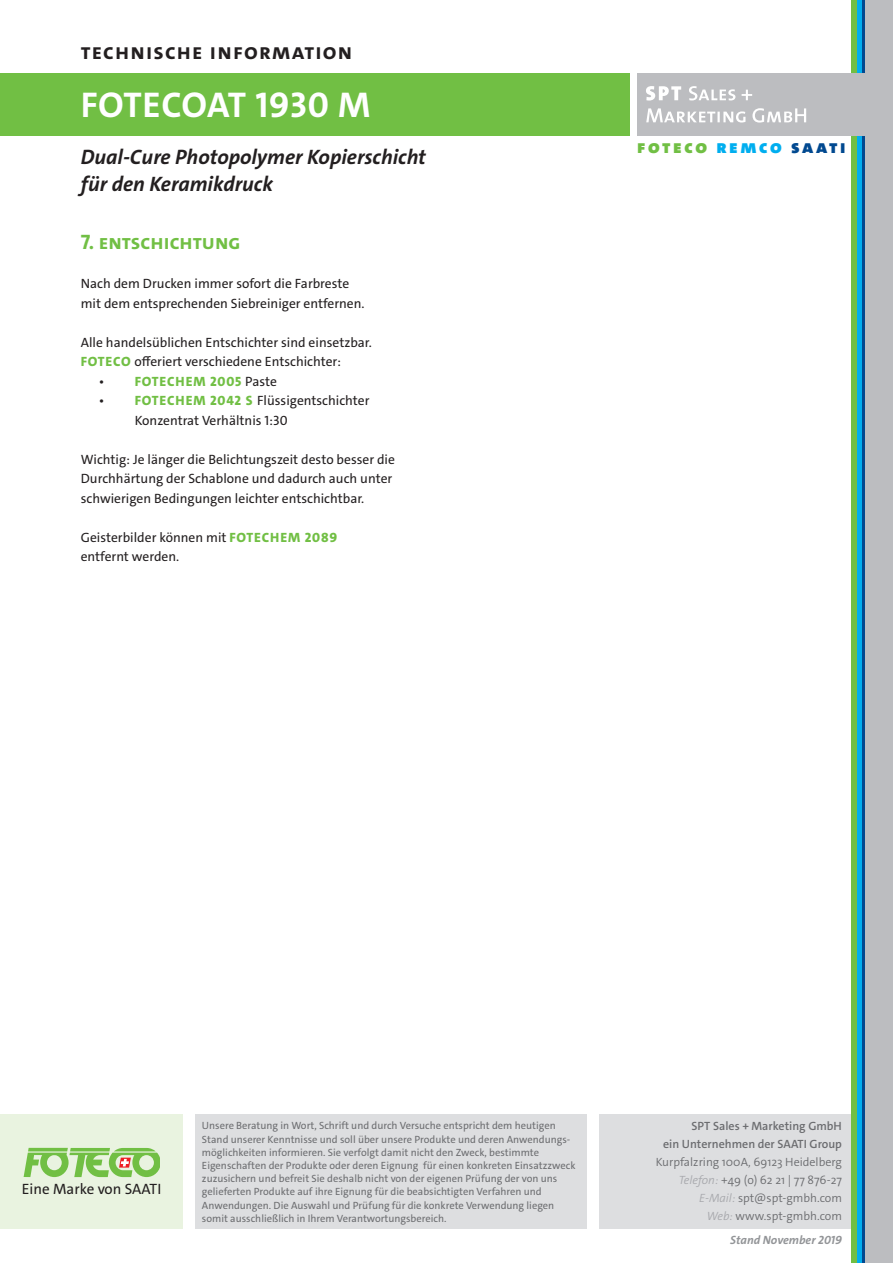
<style>
.page{position:relative;width:893px;height:1263px;background:#fff}
.page>*{position:absolute;margin:0;border:0;box-sizing:border-box;transform-origin:0 0}
.t1{font:700 36px "The Sans C4 s";letter-spacing:.01em;color:#fff}
.t2{font:700 22.5px "The Sans C4 s";letter-spacing:.05em;color:#231f20}
.t3{font:italic 700 21px/26.2px "The Sans C4 s";color:#231f20}
.t4{font:700 21px "The Sans C4 s";color:#71bf44}
.t5{font:900 18.75px "The Sans C4 s";letter-spacing:.14em;color:#71bf44}
.t6{font:15px "The Sans C4 s";color:#231f20}
.t7{font:13.5px/19.5px "The Sans C4 s";color:#231f20}
.t8{font:800 13.5px "The Sans C4 s";letter-spacing:.06em;color:#71bf44}
.t9{font:300 12px/18px "The Sans C4 s";color:#6c6d70;text-align:right}
.t10{font:600 12px/18px "The Sans C4 s";color:#6c6d70;text-align:right}
.t11{font:italic 700 12px "The Sans C4 s";color:#939598}
.t12{font:10.5px/13.2px "The Sans C4 s";color:#6c6d70}
.s1{font-weight:800;color:#71bf44}
.s2{font-weight:400;color:#231f20}
.s3{color:#00aeef}
.s4{color:#014990}
.s5{font-style:italic;color:#a8a9ad}
</style>
<div class="page">
<div style="left:195px;top:1114px;width:392px;height:115px;background:#dddee0"></div>
<div style="left:600px;top:1114px;width:259px;height:115px;background:#dddee0"></div>
<div style="left:0;top:73px;width:629px;height:63px;background:#71bf44"></div>
<div style="left:865px;top:0;width:28px;height:1263px;background:#bcbdc0"></div>
<svg style="left:861px;top:0;width:4px;height:1263px;fill:#014990"></svg>
<div style="left:856px;top:0;width:5px;height:1263px;background:#00aeef"></div>
<div style="left:851px;top:0;width:5px;height:1263px;background:#71bf44"></div>
<div style="left:637px;top:73px;width:231px;height:63px;background:#bcbdc0"></div>
<svg style="left:646px;top:108px;width:160px;height:15px"></svg>
<svg style="left:646px;top:86px;width:106px;height:15px"></svg>
<div style="left:0;top:1114px;width:183px;height:115px;background:#e9f3e0"></div>
<svg style="left:24px;top:1148px;width:136px;height:29px"></svg>
<h2 class="t2" style="left:81px;top:37px;width:273px">technische information</h2>
<h1 class="t1" style="left:81px;top:82px;width:291px">FOTECOAT 1930 M</h1>
<h3 class="t3" style="left:81px;top:144px;width:347px">Dual-Cure Photopolymer Kopierschicht für den Keramikdruck</h3>
<h3 class="t4" style="left:81px;top:229px;width:161px">7. entschichtung</h3>
<p class="t7" style="left:81px;top:274px;width:285px">Nach dem Drucken immer sofort die Farbreste mit dem entsprechenden Siebreiniger entfernen.</p>
<p class="t7" style="left:81px;top:333px;width:293px">Alle handelsüblichen Entschichter sind einsetzbar.<br><span class="s1">FOTECO</span> offeriert verschiedene Entschichter:</p>
<p class="t8" style="left:99px;top:373px;width:180px"><span class="s2">•</span> FOTECHEM 2005 <span class="s2">Paste</span></p>
<p class="t7" style="left:135px;top:391px;width:236px;text-indent:-36px">• <span class="s1">FOTECHEM 2042 S</span> Flüssigentschichter<br>Konzentrat Verhältnis 1:30</p>
<p class="t7" style="left:81px;top:450px;width:316px">Wichtig: Je länger die Belichtungszeit desto besser die<br>Durchhärtung der Schablone und dadurch auch unter schwierigen Bedingungen leichter entschichtbar.</p>
<p class="t7" style="left:81px;top:528px;width:258px">Geisterbilder können mit <span class="s1">FOTECHEM 2089 </span>entfernt werden.</p>
<h3 class="t5" style="left:637px;top:135px;width:210px">foteco <span class="s3">remco</span> <span class="s4">saati</span></h3>
<h3 class="t6" style="left:22px;top:1179px;width:141px">Eine Marke von SAATI</h3>
<p class="t12" style="left:202px;top:1119px;width:375px">Unsere Beratung in Wort, Schrift und durch Versuche entspricht dem heutigen Stand unserer Kenntnisse und soll über unsere Produkte und deren Anwendungs&shy;möglichkeiten informieren. Sie verfolgt damit nicht den Zweck, bestimmte Eigenschaften der Produkte oder deren Eignung für einen konkreten Einsatzzweck zuzusichern und befreit Sie deshalb nicht von der eigenen Prüfung der von uns gelieferten Produkte auf ihre Eignung für die beabsichtigten Verfahren und Anwendungen. Die Auswahl und Prüfung für die konkrete Verwendung liegen somit ausschließlich in Ihrem Verantwortungsbereich.</p>
<p class="t10" style="left:663px;top:1117px;width:180px">SPT Sales + Marketing GmbH<br>ein Unternehmen der SAATI Group</p>
<p class="t9" style="left:656px;top:1153px;width:188px">Kurpfalzring 100A, 69123 Heidelberg<br><span class="s5">Telefon:</span> +49 (o) 62 21 | 77 876-27<br><span class="s5">E-Mail:</span> spt@spt-gmbh.com<br><span class="s5">Web:</span> www.spt-gmbh.com</p>
<p class="t11" style="left:730px;top:1232px;width:113px">Stand November 2019</p>
</div>
